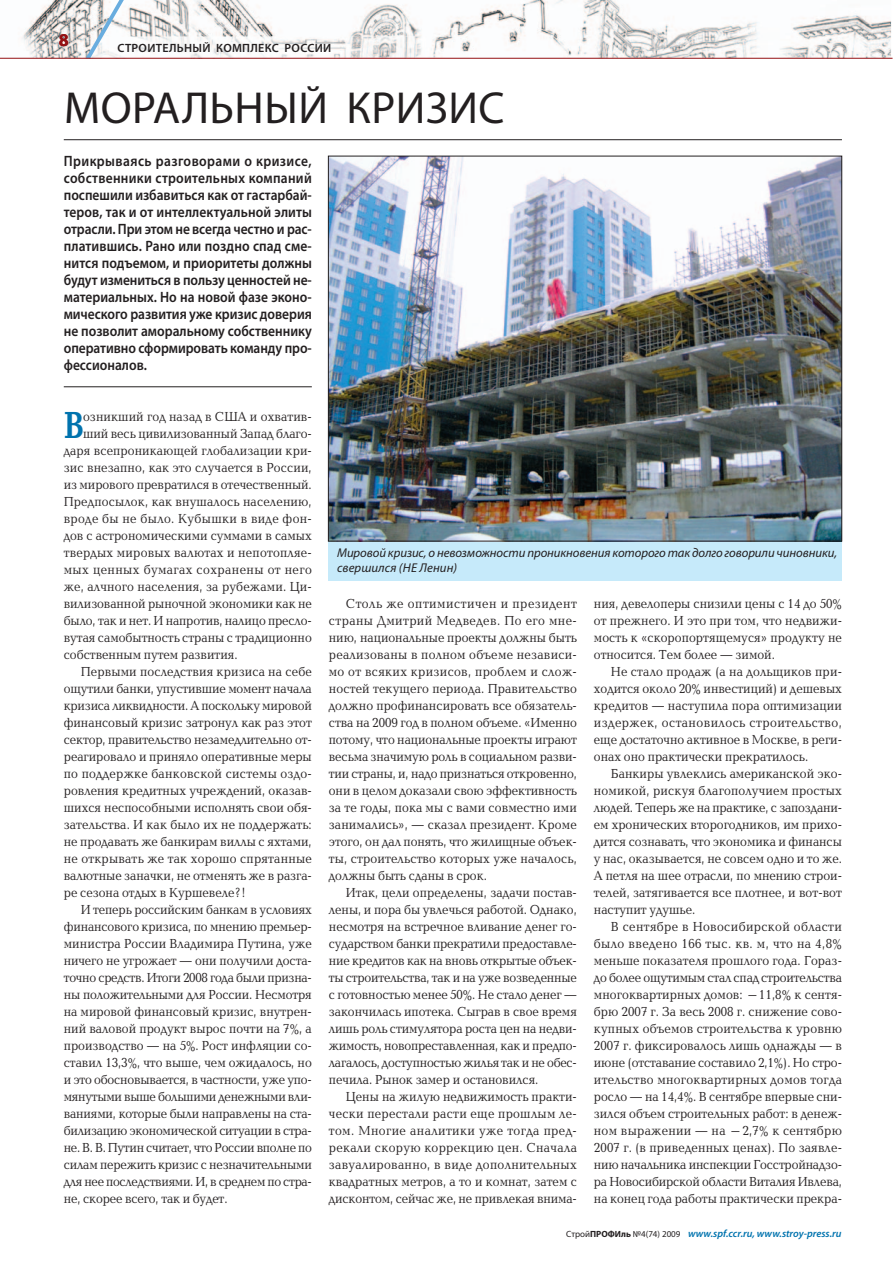
<style>
.page{position:relative;width:893px;height:1263px;background:#fff}
.page>*{position:absolute;margin:0;border:0;box-sizing:border-box;transform-origin:0 0}
.t1{font:45px "Myriad Pro";letter-spacing:.01em;color:#231f20}
.t2{font:700 38.85px "Baltica C";color:#0073ae;scale:.8 1}
.t3{font:700 18px "Myriad Pro";color:#941114}
.t4{font:600 15px/17px "Myriad Pro";letter-spacing:-.005em;color:#231f20;text-align:justify;scale:.9 1}
.t5{font:13.5px/17px "Baltica C";color:#231f20;text-align:justify;scale:.9 1}
.t6{font:13.5px "Baltica C";letter-spacing:-.02em;color:#231f20;scale:.9 1}
.t7{font:13.5px "Baltica C";letter-spacing:.02em;color:#231f20;scale:.9 1}
.t8{font:13.5px "Baltica C";letter-spacing:-.025em;color:#231f20;scale:.9 1}
.t9{font:13.5px "Baltica C";letter-spacing:.035em;color:#231f20;scale:.9 1}
.t10{font:13.5px "Baltica C";letter-spacing:.025em;color:#231f20;scale:.9 1}
.t11{font:italic 12.75px/15px "Myriad Pro";letter-spacing:-.005em;color:#231f20}
.t12{font:600 12px "Myriad Pro";letter-spacing:.025em;color:#231f20}
.t13{font:italic 600 10.5px "Myriad Pro";color:#0073ae}
.s1{font-weight:400;font-style:normal;font-size:9px;color:#231f20}
.s2{font-weight:700;font-style:normal;font-size:9px;color:#231f20}
</style>
<div class="page">
<img style="left:0;top:0;width:891px;height:58px">
<img style="left:133px;top:37px;width:327px;height:21px">
<svg style="left:86px;top:0;width:47px;height:58px"></svg>
<hr style="left:0;top:58px;width:892px;height:1px;background:#941114">
<div style="left:329px;top:486px;width:513px;height:94px;background:#c6eafa"></div>
<hr style="left:64px;top:139px;width:778px;height:1px;background:#231f20">
<hr style="left:64px;top:386px;width:248px;height:1px;background:#231f20">
<img style="left:330px;top:158px;width:510px;height:381px">
<h3 class="t3" style="left:59px;top:34px;width:11px">8</h3>
<p class="t12" style="left:117px;top:44px;width:215px">СТРОИТЕЛЬНЫЙ КОМПЛЕКС РОССИИ</p>
<h1 class="t1" style="left:64px;top:91px;width:442px">МОРАЛЬНЫЙ КРИЗИС</h1>
<p class="t4" style="left:64px;top:154px;width:277px">Прикрываясь разговорами о кризисе, собственники строительных компаний поспешили избавиться как от гастарбай&shy;теров, так и от интеллектуальной элиты отрасли. При этом не всегда честно и рас&shy;платившись. Рано или поздно спад сме&shy;нится подъемом, и приоритеты должны будут измениться в пользу ценностей не&shy;материальных. Но на новой фазе эконо&shy;мического развития уже кризис доверия не позволит аморальному собственнику оперативно сформировать команду про&shy;фессионалов.</p>
<h2 class="t2" style="left:64px;top:412px;width:27px">В</h2>
<p class="t5" style="left:83px;top:409px;width:256px">озникший год назад в США и охватив-</p>
<p class="t5" style="left:83px;top:426px;width:256px">ший весь цивилизованный Запад благо-</p>
<p class="t5" style="left:64px;top:443px;width:277px">даря всепроникающей глобализации кри-</p>
<p class="t5" style="left:64px;top:460px;width:277px">зис внезапно, как это случается в России,</p>
<p class="t5" style="left:64px;top:477px;width:277px">из мирового превратился в отечественный.</p>
<p class="t5" style="left:64px;top:494px;width:277px">Предпосылок, как внушалось населению,</p>
<p class="t10" style="left:64px;top:514px;width:277px">вроде бы не было. Кубышки в виде фон-</p>
<p class="t5" style="left:64px;top:528px;width:277px">дов с астрономическими суммами в самых</p>
<p class="t7" style="left:64px;top:548px;width:277px">твердых мировых валютах и непотопляе-</p>
<p class="t9" style="left:64px;top:565px;width:277px">мых ценных бумагах сохранены от него</p>
<p class="t5" style="left:64px;top:580px;width:277px">же, алчного населения, за рубежами. Ци-</p>
<p class="t5" style="left:64px;top:597px;width:277px">вилизованной рыночной экономики как не</p>
<p class="t5" style="left:64px;top:614px;width:277px">было, так и нет. И напротив, налицо пресло-</p>
<p class="t5" style="left:64px;top:631px;width:277px">вутая самобытность страны с традиционно</p>
<p class="t5" style="left:64px;top:648px;width:195px">собственным путем развития.</p>
<p class="t5" style="left:81px;top:665px;width:258px">Первыми последствия кризиса на себе</p>
<p class="t5" style="left:64px;top:682px;width:277px">ощутили банки, упустившие момент начала</p>
<p class="t5" style="left:64px;top:699px;width:277px">кризиса ликвидности. А поскольку мировой</p>
<p class="t5" style="left:64px;top:716px;width:277px">финансовый кризис затронул как раз этот</p>
<p class="t5" style="left:64px;top:733px;width:277px">сектор, правительство незамедлительно от-</p>
<p class="t5" style="left:64px;top:750px;width:277px">реагировало и приняло оперативные меры</p>
<p class="t7" style="left:64px;top:769px;width:277px">по поддержке банковской системы оздо-</p>
<p class="t5" style="left:64px;top:784px;width:277px">ровления кредитных учреждений, оказав-</p>
<p class="t5" style="left:64px;top:801px;width:277px">шихся неспособными исполнять свои обя-</p>
<p class="t5" style="left:64px;top:818px;width:277px">зательства. И как было их не поддержать:</p>
<p class="t5" style="left:64px;top:835px;width:277px">не продавать же банкирам виллы с яхтами,</p>
<p class="t7" style="left:64px;top:854px;width:277px">не открывать же так хорошо спрятанные</p>
<p class="t5" style="left:64px;top:869px;width:277px">валютные заначки, не отменять же в разга-</p>
<p class="t5" style="left:64px;top:886px;width:203px">ре сезона отдых в Куршевеле?!</p>
<p class="t5" style="left:81px;top:903px;width:258px">И теперь российским банкам в условиях</p>
<p class="t5" style="left:64px;top:920px;width:277px">финансового кризиса, по мнению премьер-</p>
<p class="t5" style="left:64px;top:937px;width:277px">министра России Владимира Путина, уже</p>
<p class="t5" style="left:64px;top:954px;width:277px">ничего не угрожает — они получили доста-</p>
<p class="t6" style="left:64px;top:973px;width:277px">точно средств. Итоги 2008 года были призна-</p>
<p class="t5" style="left:64px;top:988px;width:277px">ны положительными для России. Несмотря</p>
<p class="t5" style="left:64px;top:1005px;width:277px">на мировой финансовый кризис, внутрен-</p>
<p class="t5" style="left:64px;top:1022px;width:277px">ний валовой продукт вырос почти на 7%, а</p>
<p class="t5" style="left:64px;top:1039px;width:277px">производство — на 5%. Рост инфляции со-</p>
<p class="t5" style="left:64px;top:1056px;width:277px">ставил 13,3%, что выше, чем ожидалось, но</p>
<p class="t5" style="left:64px;top:1073px;width:277px">и это обосновывается, в частности, уже упо-</p>
<p class="t6" style="left:64px;top:1092px;width:277px">мянутыми выше большими денежными вли-</p>
<p class="t5" style="left:64px;top:1107px;width:277px">ваниями, которые были направлены на ста-</p>
<p class="t6" style="left:64px;top:1126px;width:277px">билизацию экономической ситуации в стра-</p>
<p class="t6" style="left:64px;top:1143px;width:277px">не. В. В. Путин считает, что России вполне по</p>
<p class="t5" style="left:64px;top:1158px;width:277px">силам пережить кризис с незначительными</p>
<p class="t8" style="left:64px;top:1177px;width:277px">для нее последствиями. И, в среднем по стра-</p>
<p class="t5" style="left:64px;top:1192px;width:183px">не, скорее всего, так и будет.</p>
<p class="t11" style="left:337px;top:546px;width:501px">Мировой кризис, о невозможности проникновения которого так долго говорили чиновники, свершился (НЕ Ленин)</p>
<p class="t5" style="left:329px;top:597px;width:277px;text-indent:17px">Столь же оптимистичен и президент страны Дмитрий Медведев. По его мне&shy;нию, национальные проекты должны быть реализованы в полном объеме независи&shy;мо от всяких кризисов, проблем и слож&shy;ностей текущего периода. Правительство должно профинансировать все обязатель&shy;ства на 2009 год в полном объеме. «Именно потому, что национальные проекты играют весьма значимую роль в социальном разви&shy;тии страны, и, надо признаться откровенно, они в целом доказали свою эффективность за те годы, пока мы с вами совместно ими занимались», — сказал президент. Кроме этого, он дал понять, что жилищные объек&shy;ты, строительство которых уже началось, должны быть сданы в срок.</p>
<p class="t5" style="left:329px;top:886px;width:277px;text-indent:17px">Итак, цели определены, задачи постав&shy;лены, и пора бы увлечься работой. Однако, несмотря на встречное вливание денег го&shy;сударством банки прекратили предоставле&shy;ние кредитов как на вновь открытые объек&shy;ты строительства, так и на уже возведенные с готовностью менее 50%. Не стало денег — закончилась ипотека. Сыграв в свое время лишь роль стимулятора роста цен на недви&shy;жимость, новопреставленная, как и предпо&shy;лагалось, доступностью жилья так и не обес&shy;печила. Рынок замер и остановился.</p>
<p class="t5" style="left:329px;top:1090px;width:277px;text-indent:17px">Цены на жилую недвижимость практи&shy;чески перестали расти еще прошлым ле&shy;том. Многие аналитики уже тогда пред&shy;рекали скорую коррекцию цен. Сначала завуалированно, в виде дополнительных квадратных метров, а то и комнат, затем с дисконтом, сейчас же, не привлекая внима-</p>
<p class="t5" style="left:594px;top:597px;width:277px">ния, девелоперы снизили цены с 14 до 50% от прежнего. И это при том, что недвижи&shy;мость к «скоропортящемуся» продукту не относится. Тем более — зимой.</p>
<p class="t5" style="left:594px;top:665px;width:277px;text-indent:17px">Не стало продаж (а на дольщиков при&shy;ходится около 20% инвестиций) и дешевых кредитов — наступила пора оптимизации издержек, остановилось строительство, еще достаточно активное в Москве, в реги&shy;онах оно практически прекратилось.</p>
<p class="t5" style="left:594px;top:767px;width:277px;text-indent:17px">Банкиры увлеклись американской эко&shy;номикой, рискуя благополучием простых людей. Теперь же на практике, с запоздани&shy;ем хронических второгодников, им прихо&shy;дится сознавать, что экономика и финансы у нас, оказывается, не совсем одно и то же.<br>А петля на шее отрасли, по мнению строи&shy;телей, затягивается все плотнее, и вот-вот наступит удушье.</p>
<p class="t5" style="left:594px;top:920px;width:277px;text-indent:17px">В сентябре в Новосибирской области было введено 166 тыс. кв. м, что на 4,8% меньше показателя прошлого года. Гораз&shy;до более ощутимым стал спад строительства многоквартирных домов: –11,8% к сентя&shy;брю 2007 г. За весь 2008 г. снижение сово&shy;купных объемов строительства к уровню 2007 г. фиксировалось лишь однажды — в июне (отставание составило 2,1%). Но стро&shy;ительство многоквартирных домов тогда росло — на 14,4%. В сентябре впервые сни&shy;зился объем строительных работ: в денеж&shy;ном выражении — на –2,7% к сентябрю 2007 г. (в приведенных ценах). По заявле&shy;нию начальника инспекции Госстройнадзо&shy;ра Новосибирской области Виталия Ивлева, на конец года работы практически прекра-</p>
<p class="t13" style="left:566px;top:1230px;width:277px"><span class="s1">Cтрой</span><span class="s2">ПРОФИль</span> <span class="s1">№4(74) 2009</span> www.spf.ccr.ru, www.stroy-press.ru</p>
</div>
